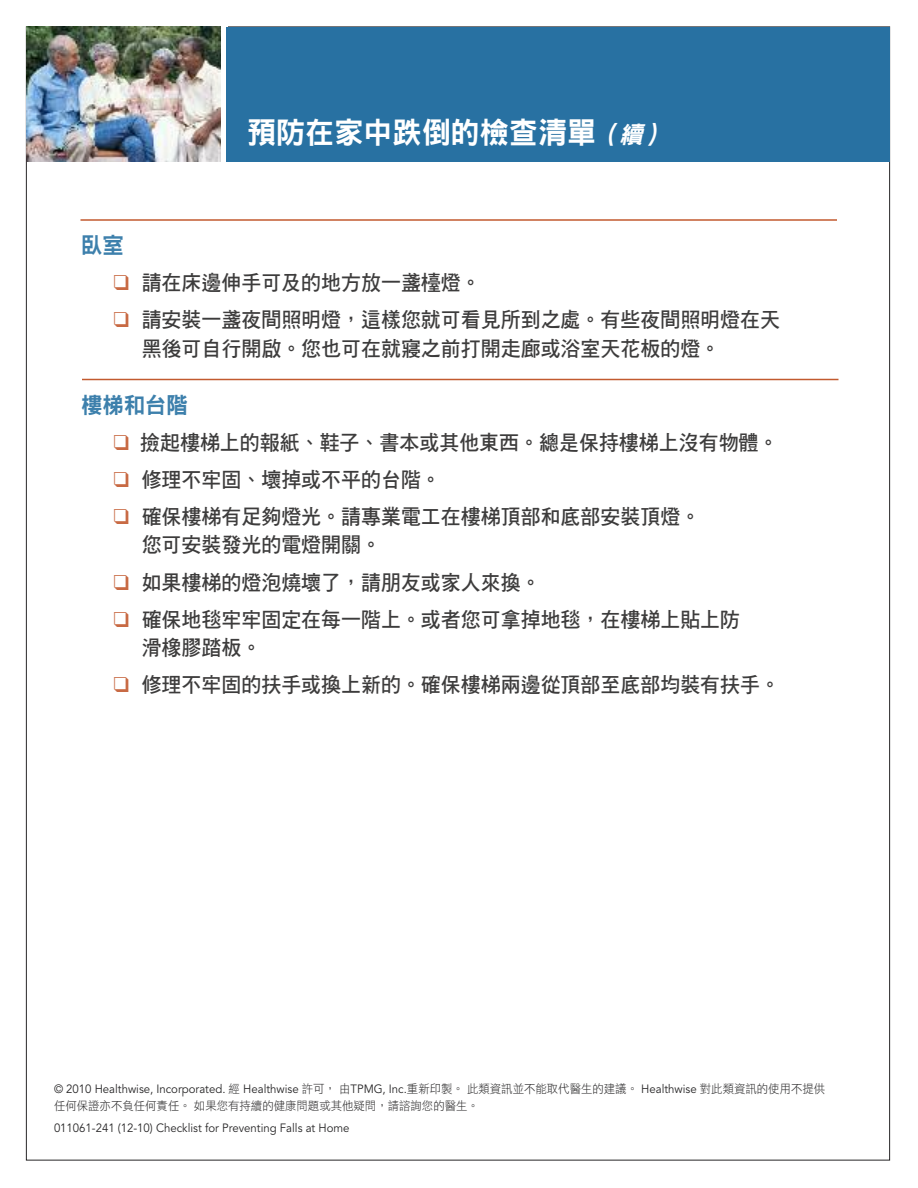
<style>
.page{position:relative;width:918px;height:1188px;background:#fff}
.page>*{position:absolute;margin:0;border:0;box-sizing:border-box;transform-origin:0 0}
.t1{font:30px "DF Hei Std W9";color:#fff}
.t2{font:22.5px "DF Hei Std W9";color:#3d80ac;scale:.95 1}
.t3{font:21px/28.5px "DF Hei Std W7";color:#3d3c3c;scale:.95 1}
.t4{font:12px "Avenir";color:#272627;scale:.95 1}
.t5{font:12px "DF Hei Std W3";color:#272627;scale:.95 1}
.s1{font-style:italic;font-size:24px}
.s2{font-family:"Monotype Sorts";color:#c86a44}
.s3{font-family:"DF Hei Std W3"}
</style>
<div class="page">
<img style="left:27px;top:26px;width:194px;height:136px">
<div style="left:226px;top:27px;width:664px;height:135px;background:#2871a2"></div>
<hr style="left:81px;top:219px;width:756px;height:2px;background:#c25a2f">
<hr style="left:82px;top:379px;width:757px;height:1px;background:#c25a2f">
<h1 class="t1" style="left:247px;top:116px;width:426px">預防在家中跌倒的檢查清單<span class="s1">（續）</span></h1>
<p class="t2" style="left:81px;top:233px;width:46px">臥室</p>
<p class="t3" style="left:114px;top:268px;width:388px"><span class="s2">❑</span> 請在床邊伸手可及的地方放一盞檯燈。</p>
<p class="t3" style="left:142px;top:305px;width:674px;text-indent:-28px"><span class="s2">❑</span> 請安裝一盞夜間照明燈，這樣您就可看見所到之處。有些夜間照明燈在天黑後可自行開啟。您也可在就寢之前打開走廊或浴室天花板的燈。</p>
<p class="t2" style="left:81px;top:392px;width:114px">樓梯和台階</p>
<p class="t3" style="left:114px;top:428px;width:701px"><span class="s2">❑</span> 撿起樓梯上的報紙、鞋子、書本或其他東西。總是保持樓梯上沒有物體。</p>
<p class="t3" style="left:114px;top:465px;width:346px"><span class="s2">❑</span> 修理不牢固、壞掉或不平的台階。</p>
<p class="t3" style="left:142px;top:502px;width:589px;text-indent:-28px"><span class="s2">❑</span> 確保樓梯有足夠燈光。請專業電工在樓梯頂部和底部安裝頂燈。您可安裝發光的電燈開關。</p>
<p class="t3" style="left:114px;top:567px;width:451px"><span class="s2">❑</span> 如果樓梯的燈泡燒壞了，請朋友或家人來換。</p>
<p class="t3" style="left:142px;top:605px;width:631px;text-indent:-28px"><span class="s2">❑</span> 確保地毯牢牢固定在每一階上。或者您可拿掉地毯，在樓梯上貼上防滑橡膠踏板。</p>
<p class="t3" style="left:114px;top:670px;width:703px"><span class="s2">❑</span> 修理不牢固的扶手或換上新的。確保樓梯兩邊從頂部至底部均裝有扶手。</p>
<p class="t4" style="left:54px;top:1084px;width:813px">© 2010 Healthwise, Incorporated. <span class="s3">經</span> Healthwise <span class="s3">許可，由</span>TPMG, Inc.<span class="s3">重新印製。此類資訊並不能取代醫生的建議。</span> Healthwise <span class="s3">對此類資訊的使用不提供</span></p>
<p class="t5" style="left:54px;top:1099px;width:449px">任何保證亦不負任何責任。如果您有持續的健康問題或其他疑問，請諮詢您的醫生。</p>
<p class="t4" style="left:54px;top:1123px;width:313px">011061-241 (12-10) Checklist for Preventing Falls at Home</p>
</div>
